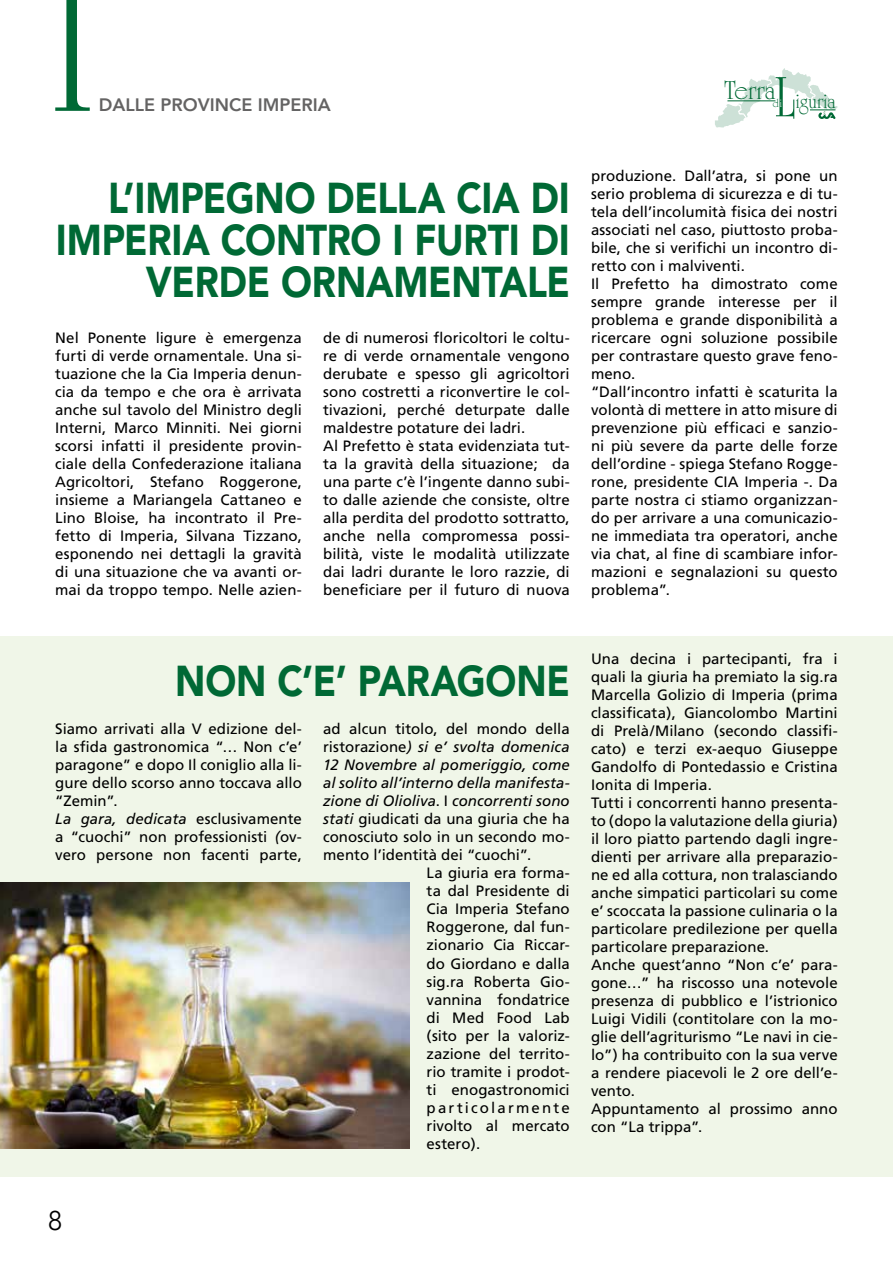
<style>
.page{position:relative;width:893px;height:1263px;background:#fff}
.page>*{position:absolute;margin:0;border:0;box-sizing:border-box;transform-origin:0 0}
.t1{font:60.9px "University Roman";color:#006935}
.t2{font:900 43.05px/41.7px "Avenir";letter-spacing:-.005em;color:#006935;text-align:right;scale:.86 1}
.t3{font:27.9px "University Roman";color:#006935}
.t4{font:300 27px "Avenir";color:#000}
.t5{font:21.45px "University Roman";color:#006935}
.t6{font:800 18px "Avenir";color:#646363}
.t7{font:15px/18px "Frutiger";color:#000}
.t8{font:italic 15px "Frutiger";color:#000}
.t9{font:15px "Frutiger";letter-spacing:.145em;color:#000}
.t10{font:11.85px "University Roman";color:#006935}
.s1{font-size:11.85px;color:#fff}
.s2{font-style:italic}
.s3{font-style:normal}
</style>
<div class="page">
<div style="left:0;top:636px;width:892px;height:541px;background:#f0f6e8"></div>
<svg style="left:55px;top:0;width:35px;height:111px"></svg>
<svg style="left:715px;top:68px;width:123px;height:60px"></svg>
<img style="left:0;top:883px;width:410px;height:265px">
<h1 class="t1" style="left:775px;top:62px;width:22px">L</h1>
<h3 class="t3" style="left:725px;top:74px;width:52px">Terra</h3>
<h3 class="t5" style="left:780px;top:88px;width:57px"><span class="s1">i</span> iguria</h3>
<p class="t6" style="left:99px;top:91px;width:234px">DALLE PROVINCE IMPERIA</p>
<p class="t10" style="left:773px;top:96px;width:7px">d</p>
<h2 class="t2" style="left:56px;top:176px;width:599px">L’IMPEGNO DELLA CIA DI<br>IMPERIA CONTRO I FURTI DI<br>VERDE ORNAMENTALE</h2>
<p class="t7" style="left:55px;top:329px;width:248px;text-align:justify">Nel Ponente ligure è emergenza furti di verde ornamentale. Una si&shy;tuazione che la Cia Imperia denun&shy;cia da tempo e che ora è arrivata anche sul tavolo del Ministro degli Interni, Marco Minniti. Nei giorni scorsi infatti il presidente provin&shy;ciale della Confederazione italiana Agricoltori, Stefano Roggerone, insieme a Mariangela Cattaneo e Lino Bloise, ha incontrato il Pre&shy;fetto di Imperia, Silvana Tizzano, esponendo nei dettagli la gravità di una situazione che va avanti or&shy;mai da troppo tempo. Nelle azien-</p>
<p class="t7" style="left:323px;top:329px;width:248px">de di numerosi floricoltori le coltu&shy;re di verde ornamentale vengono derubate e spesso gli agricoltori sono costretti a riconvertire le col&shy;tivazioni, perché deturpate dalle maldestre potature dei ladri.<br>Al Prefetto è stata evidenziata tut&shy;ta la gravità della situazione; da una parte c’è l’ingente danno subi&shy;to dalle aziende che consiste, oltre alla perdita del prodotto sottratto, anche nella compromessa possi&shy;bilità, viste le modalità utilizzate dai ladri durante le loro razzie, di beneficiare per il futuro di nuova</p>
<p class="t7" style="left:591px;top:167px;width:248px">produzione. Dall’atra, si pone un serio problema di sicurezza e di tu&shy;tela dell’incolumità fisica dei nostri associati nel caso, piuttosto proba&shy;bile, che si verifichi un incontro di&shy;retto con i malviventi.<br>Il Prefetto ha dimostrato come sempre grande interesse per il problema e grande disponibilità a ricercare ogni soluzione possibile per contrastare questo grave feno&shy;meno.<br>“Dall’incontro infatti è scaturita la volontà di mettere in atto misure di prevenzione più efficaci e sanzio&shy;ni più severe da parte delle forze dell’ordine - spiega Stefano Rogge&shy;rone, presidente CIA Imperia -. Da parte nostra ci stiamo organizzan&shy;do per arrivare a una comunicazio&shy;ne immediata tra operatori, anche via chat, al fine di scambiare infor&shy;mazioni e segnalazioni su questo problema”.</p>
<h2 class="t2" style="left:175px;top:659px;width:460px">NON C’E’ PARAGONE</h2>
<p class="t7" style="left:55px;top:720px;width:248px">Siamo arrivati alla V edizione del&shy;la sfida gastronomica “… Non c’e’ paragone” e dopo Il coniglio alla li&shy;gure dello scorso anno toccava allo “Zemin”.<br><span class="s2">La gara, dedicata</span> esclusivamente a “cuochi” non professionisti <span class="s2">(</span>ov&shy;vero persone non facenti parte,</p>
<p class="t7" style="left:323px;top:720px;width:248px">ad alcun titolo, del mondo della</p>
<p class="t8" style="left:323px;top:738px;width:248px"><span class="s3">ristorazione</span>) si e’ svolta domenica</p>
<p class="t8" style="left:323px;top:756px;width:248px">12 Novembre al pomeriggio, come</p>
<p class="t8" style="left:323px;top:774px;width:248px">al solito all’interno della manifesta-</p>
<p class="t8" style="left:323px;top:792px;width:248px">zione di Olioliva<span class="s3">. I</span> concorrenti sono</p>
<p class="t7" style="left:323px;top:810px;width:248px"><span class="s2">stati</span> giudicati da una giuria che ha</p>
<p class="t7" style="left:323px;top:828px;width:248px">conosciuto solo in un secondo mo-</p>
<p class="t7" style="left:323px;top:846px;width:210px">mento l’identità dei “cuochi”.</p>
<p class="t7" style="left:427px;top:864px;width:145px">La giuria era forma-</p>
<p class="t7" style="left:427px;top:882px;width:145px">ta dal Presidente di</p>
<p class="t7" style="left:427px;top:900px;width:145px">Cia Imperia Stefano</p>
<p class="t7" style="left:427px;top:918px;width:145px">Roggerone, dal fun-</p>
<p class="t7" style="left:427px;top:936px;width:145px">zionario Cia Riccar-</p>
<p class="t7" style="left:427px;top:954px;width:145px">do Giordano e dalla</p>
<p class="t7" style="left:427px;top:972px;width:145px">sig.ra Roberta Gio-</p>
<p class="t7" style="left:427px;top:990px;width:145px">vannina fondatrice</p>
<p class="t7" style="left:427px;top:1008px;width:145px">di Med Food Lab</p>
<p class="t7" style="left:427px;top:1026px;width:145px">(sito per la valoriz-</p>
<p class="t7" style="left:427px;top:1044px;width:145px">zazione del territo-</p>
<p class="t7" style="left:427px;top:1062px;width:145px">rio tramite i prodot-</p>
<p class="t7" style="left:427px;top:1080px;width:145px">ti enogastronomici</p>
<p class="t9" style="left:427px;top:1098px;width:145px">particolarmente</p>
<p class="t7" style="left:427px;top:1116px;width:145px">rivolto al mercato</p>
<p class="t7" style="left:427px;top:1134px;width:55px">estero).</p>
<p class="t7" style="left:591px;top:650px;width:248px">Una decina i partecipanti, fra i quali la giuria ha premiato la sig.ra Marcella Golizio di Imperia (prima classificata), Giancolombo Martini di Prelà/Milano (secondo classifi&shy;cato) e terzi ex-aequo Giuseppe Gandolfo di Pontedassio e Cristina Ionita di Imperia.<br>Tutti i concorrenti hanno presenta&shy;to (dopo la valutazione della giuria) il loro piatto partendo dagli ingre&shy;dienti per arrivare alla preparazio&shy;ne ed alla cottura, non tralasciando anche simpatici particolari su come e’ scoccata la passione culinaria o la particolare predilezione per quella particolare preparazione.<br>Anche quest’anno “Non c’e’ para&shy;gone…” ha riscosso una notevole presenza di pubblico e l’istrionico Luigi Vidili (contitolare con la mo&shy;glie dell’agriturismo “Le navi in cie&shy;lo”) ha contribuito con la sua verve a rendere piacevoli le 2 ore dell’e&shy;vento.<br>Appuntamento al prossimo anno con “La trippa”.</p>
<h3 class="t4" style="left:48px;top:1205px;width:16px">8</h3>
</div>
